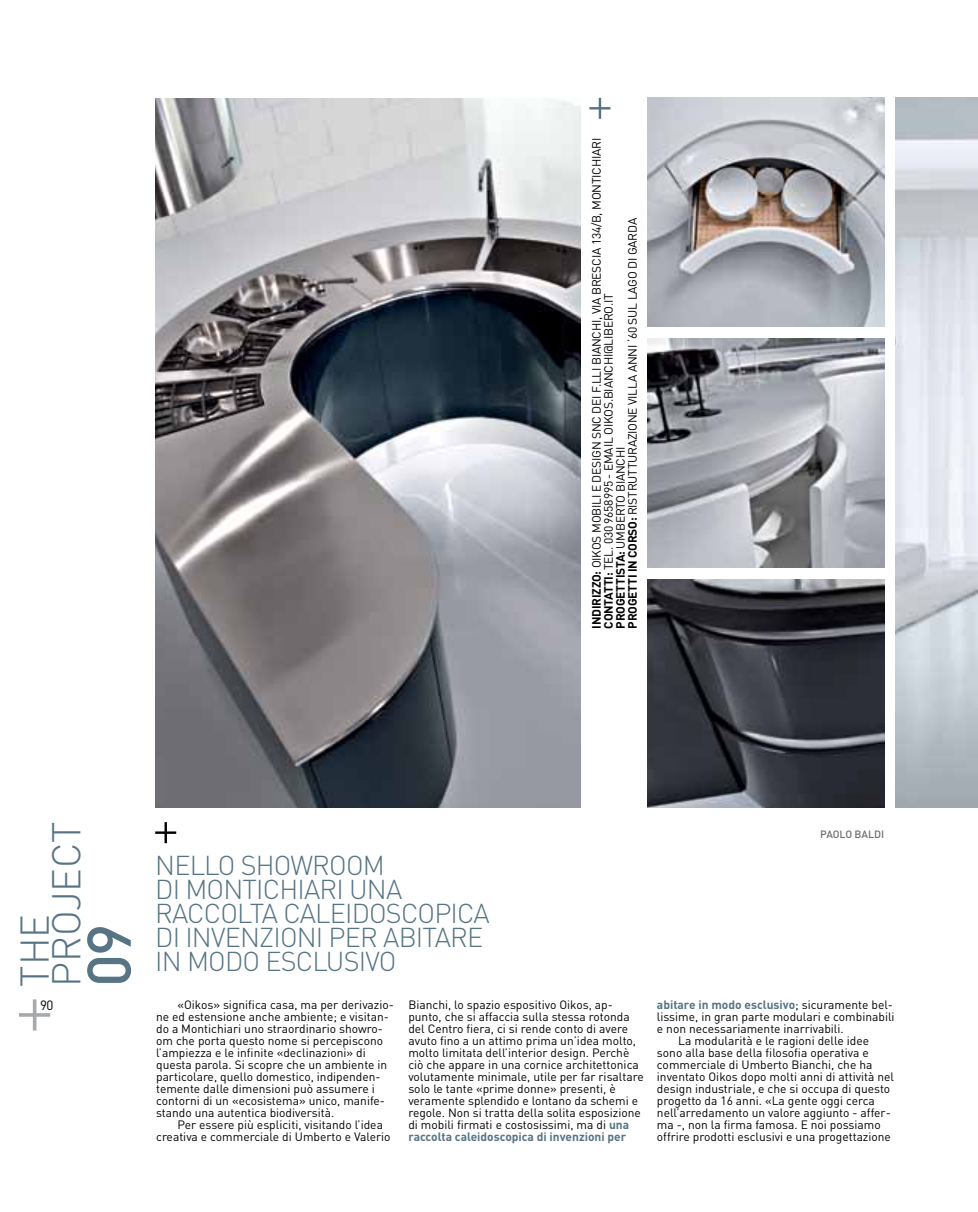
<style>
.page{position:relative;width:978px;height:1212px;background:#fff}
.page>*{position:absolute;margin:0;border:0;box-sizing:border-box;transform-origin:0 0}
.t1{font:500 60.75px "DIN";color:#567483}
.t2{font:300 39.6px "DIN";color:#567483}
.t3{font:300 27px/24px "DIN";letter-spacing:-.03em;color:#567483}
.t4{font:13.35px "DIN";color:#000}
.OPERA_PREMIATA{font:12px/12px "DIN";color:#000}
.OPERA_PREMIATA-2{font:12px "DIN";letter-spacing:-.02em;color:#000}
.t5{font:500 10.5px "DIN";color:#6d6e71}
.s1{font-weight:700}
.s2{font-weight:700;color:#567483}
</style>
<div class="page">
<svg style="left:19px;top:999px;width:31px;height:31px"></svg>
<img style="left:647px;top:98px;width:237px;height:228px">
<img style="left:647px;top:339px;width:237px;height:228px">
<img style="left:647px;top:580px;width:237px;height:228px">
<img style="left:155px;top:98px;width:426px;height:710px">
<svg style="left:155px;top:822px;width:21px;height:21px"></svg>
<svg style="left:589px;top:98px;width:21px;height:21px"></svg>
<p class="t2" style="left:42px;top:986px;width:166px;rotate:-90deg">PROJECT</p>
<p class="t2" style="left:10px;top:986px;width:74px;rotate:-90deg">THE</p>
<p class="t1" style="left:70px;top:986px;width:64px;rotate:-90deg">09</p>
<p class="t3" style="left:155px;top:852px;width:231px">NELLO SHOWROOM</p>
<p class="t3" style="left:155px;top:876px;width:249px">DI MONTICHIARI UNA</p>
<p class="t3" style="left:155px;top:900px;width:336px">RACCOLTA CALEIDOSCOPICA<br>DI INVENZIONI PER ABITARE<br>IN MODO ESCLUSIVO</p>
<p class="OPERA_PREMIATA-2" style="left:589px;top:628px;width:492px;rotate:-90deg"><span class="s1">INDIRIZZO:</span> OIKOS MOBILI E DESIGN SNC DEI F.LLI BIANCHI, VIA BRESCIA 134/B, MONTICHIARI</p>
<p class="OPERA_PREMIATA-2" style="left:625px;top:628px;width:412px;rotate:-90deg"><span class="s1">PROGETTI IN CORSO:</span> RISTRUTTURAZIONE VILLA ANNI ‘60 SUL LAGO DI GARDA</p>
<p class="OPERA_PREMIATA-2" style="left:601px;top:628px;width:337px;rotate:-90deg"><span class="s1">CONTATTI:</span> TEL. 030 9658995 - EMAIL OIKOS.BIANCHI@LIBERO.IT</p>
<p class="OPERA_PREMIATA-2" style="left:613px;top:628px;width:183px;rotate:-90deg"><span class="s1">PROGETTISTA:</span> UMBERTO BIANCHI</p>
<p class="t5" style="left:820px;top:827px;width:65px">PAOLO BALDI</p>
<p class="t4" style="left:40px;top:997px;width:15px">90</p>
<p class="OPERA_PREMIATA" style="left:156px;top:998px;width:239px;text-indent:21px">«Oikos» significa casa, ma per derivazio&shy;ne ed estensione anche ambiente; e visitan&shy;do a Montichiari uno straordinario showro&shy;om che porta questo nome si percepiscono l’ampiezza e le infinite «declinazioni» di questa parola. Si scopre che un ambiente in particolare, quello domestico, indipenden&shy;temente dalle dimensioni può assumere i contorni di un «ecosistema» unico, manife&shy;stando una autentica biodiversità.</p>
<p class="OPERA_PREMIATA" style="left:156px;top:1118px;width:236px;text-indent:21px">Per essere più espliciti, visitando l’idea creativa e commerciale di Umberto e Valerio</p>
<p class="OPERA_PREMIATA" style="left:408px;top:998px;width:237px">Bianchi, lo spazio espositivo Oikos, ap&shy;punto, che si affaccia sulla stessa rotonda del Centro fiera, ci si rende conto di avere avuto fino a un attimo prima un’idea molto, molto limitata dell’interior design. Perchè ciò che appare in una cornice architettonica volutamente minimale, utile per far risaltare solo le tante «prime donne» presenti, è veramente splendido e lontano da schemi e regole. Non si tratta della solita esposizione di mobili firmati e costosissimi, ma di <span class="s2">una raccolta caleidoscopica di invenzioni per</span></p>
<p class="OPERA_PREMIATA" style="left:657px;top:999px;width:239px"><span class="s2">abitare in modo esclusivo</span>; sicuramente bel&shy;lissime, in gran parte modulari e combinabili e non necessariamente inarrivabili.</p>
<p class="OPERA_PREMIATA" style="left:657px;top:1035px;width:239px;text-indent:21px">La modularità e le ragioni delle idee sono alla base della filosofia operativa e commerciale di Umberto Bianchi, che ha inventato Oikos dopo molti anni di attività nel design industriale, e che si occupa di questo progetto da 16 anni. «La gente oggi cerca nell’arredamento un valore aggiunto - affer&shy;ma -, non la firma famosa. E noi possiamo offrire prodotti esclusivi e una progettazione</p>
</div>
